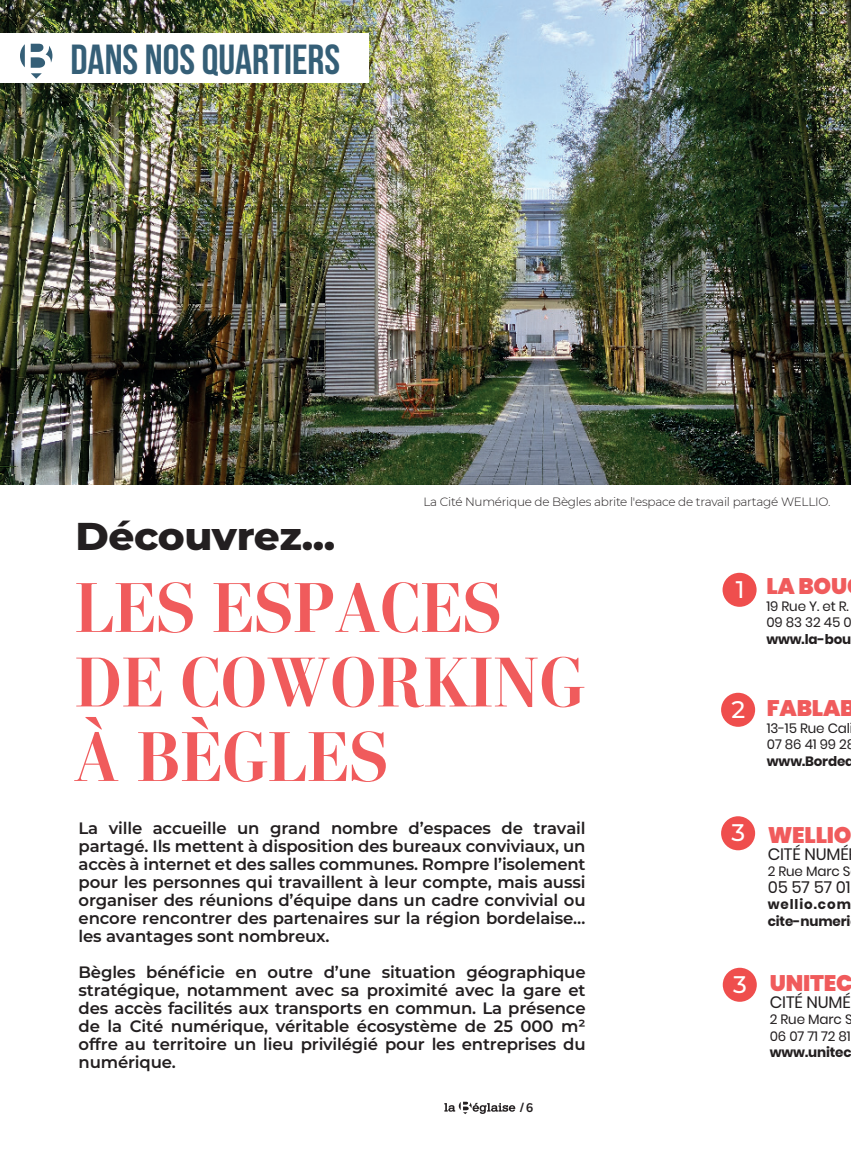
<style>
.page{position:relative;width:851px;height:1149px;background:#fff}
.page>*{position:absolute;margin:0;border:0;box-sizing:border-box;transform-origin:0 0}
.t1{font:700 70.35px/74.4px "Stilson Display";letter-spacing:.02em;color:#f05b5c;scale:1.05 1}
.t2{font:700 42px "Bebas Neue";color:#355f77}
.t3{font:800 38.7px "Montserrat";letter-spacing:-.01em;color:#231f20;scale:1.05 1}
.t4{font:500 24px "Montserrat";color:#fff}
.t5{font:900 22.5px "Poppins";letter-spacing:-.01em;color:#f05b5c}
.t6{font:600 16.5px/18px "Montserrat";letter-spacing:-.01em;color:#231f20;text-align:justify}
.t7{font:16.5px "Poppins";letter-spacing:-.01em;color:#231f20}
.t8{font:13.5px/16.5px "Poppins";letter-spacing:-.01em;color:#231f20}
.t9{font:700 13.5px/16.5px "Poppins";letter-spacing:-.01em;color:#231f20}
.t10{font:600 13.5px "Zilla Slab";color:#231f20}
.t11{font:300 12px "Montserrat";letter-spacing:-.02em;color:#231f20}
</style>
<div class="page">
<img style="left:0;top:0;width:850px;height:484px">
<svg style="left:444px;top:1101px;width:71px;height:12px"></svg>
<div style="left:0;top:33px;width:369px;height:50px;background:#fff"></div>
<svg style="left:20px;top:44px;width:32px;height:35px"></svg>
<div style="left:721px;top:692px;width:34px;height:34px;background:#ef4e4d;border-radius:50%"></div>
<div style="left:721px;top:816px;width:34px;height:34px;background:#ef4e4d;border-radius:50%"></div>
<div style="left:722px;top:967px;width:34px;height:34px;background:#ef4e4d;border-radius:50%"></div>
<div style="left:722px;top:572px;width:34px;height:34px;background:#ef4e4d;border-radius:50%"></div>
<h2 class="t2" style="left:70px;top:36px;width:271px">DANS NOS QUARTIERS</h2>
<p class="t11" style="left:423px;top:493px;width:408px">La Cité Numérique de Bègles abrite l'espace de travail partagé WELLIO.</p>
<h3 class="t3" style="left:75px;top:507px;width:249px">Découvrez...</h3>
<h1 class="t1" style="left:75px;top:571px;width:486px">LES ESPACES<br>DE COWORKING<br>À BÈGLES</h1>
<p class="t6" style="left:79px;top:818px;width:508px">La ville accueille un grand nombre d’espaces de travail partagé. Ils mettent à disposition des bureaux conviviaux, un accès à internet et des salles communes. Rompre l’isolement pour les personnes qui travaillent à leur compte, mais aussi organiser des réunions d’équipe dans un cadre convivial ou encore rencontrer des partenaires sur la région bordelaise… les avantages sont nombreux.</p>
<p class="t6" style="left:79px;top:962px;width:508px">Bègles bénéficie en outre d’une situation géographique stratégique, notamment avec sa proximité avec la gare et des accès facilités aux transports en commun. La présence de la Cité numérique, véritable écosystème de 25 000 m² offre au territoire un lieu privilégié pour les entreprises du numérique.</p>
<p class="t10" style="left:519px;top:1099px;width:15px">/ 6</p>
<h3 class="t4" style="left:735px;top:572px;width:10px">1</h3>
<h3 class="t5" style="left:766px;top:573px;width:82px">LA BOU</h3>
<p class="t8" style="left:766px;top:597px;width:87px">19 Rue Y. et R.<br>09 83 32 45 0</p>
<p class="t9" style="left:766px;top:630px;width:86px">www.la-bou</p>
<h3 class="t4" style="left:731px;top:692px;width:15px">2</h3>
<h3 class="t5" style="left:766px;top:695px;width:90px">FABLAB</h3>
<p class="t8" style="left:766px;top:719px;width:85px">13-15 Rue Cal<br>07 86 41 99 2</p>
<p class="t9" style="left:766px;top:752px;width:89px">www.Bordea</p>
<h3 class="t4" style="left:731px;top:815px;width:15px">3</h3>
<h3 class="t4" style="left:733px;top:966px;width:15px">3</h3>
<h3 class="t5" style="left:767px;top:822px;width:85px">WELLIO</h3>
<p class="t7" style="left:767px;top:844px;width:82px">CITÉ NUMÉ</p>
<p class="t8" style="left:767px;top:863px;width:84px">2 Rue Marc S</p>
<p class="t7" style="left:767px;top:877px;width:84px">05 57 57 01</p>
<p class="t9" style="left:767px;top:896px;width:85px">wellio.com cite-numeri</p>
<h3 class="t5" style="left:769px;top:970px;width:85px">UNITEC</h3>
<p class="t7" style="left:769px;top:992px;width:82px">CITÉ NUMÉ</p>
<p class="t8" style="left:769px;top:1011px;width:84px">2 Rue Marc S<br>06 07 71 72 81</p>
<p class="t9" style="left:769px;top:1044px;width:83px">www.unitec</p>
</div>
